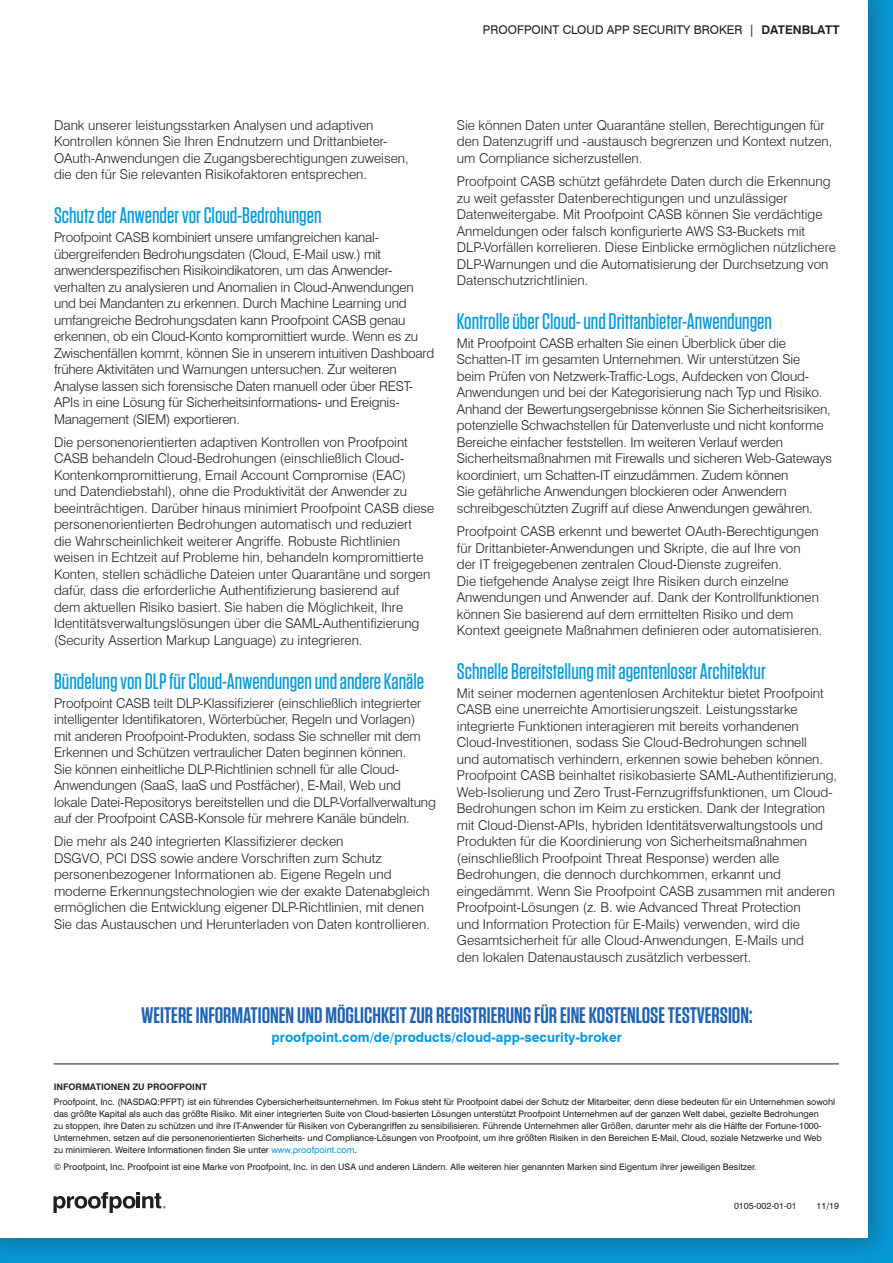
<style>
.page{position:relative;width:893px;height:1263px;background:#fff}
.page>*{position:absolute;margin:0;border:0;box-sizing:border-box;transform-origin:0 0}
.t1{font:500 22.5px "Tungsten";color:#069ad9}
.t2{font:600 22.5px "Tungsten";color:#2163b0}
.t3{font:300 13.5px/16.5px "Swiss 721 BT";color:#231f20}
.t4{font:700 13.5px "Swiss 721 BT";color:#069ad9}
.t5{font:12px "Swiss 721 BT";color:#231f20}
.t6{font:9px/12px "Swiss 721 BT";color:#231f20}
.t7{font:700 9px "Swiss 721 BT";color:#231f20}
.s1{font-weight:700}
.s2{color:#069ad9}
</style>
<div class="page">
<div style="left:0;top:0;width:893px;height:1263px;background:#231f20;opacity:.3"></div>
<div style="left:0;top:0;width:868px;height:1237px;background:#fff"></div>
<svg style="left:53px;top:1192px;width:113px;height:21px"></svg>
<hr style="left:54px;top:1064px;width:785px;height:1px;background:#231f20">
<p class="t5" style="left:483px;top:22px;width:358px">PROOFPOINT CLOUD APP SECURITY BROKER | <span class="s1">DATENBLATT</span></p>
<p class="t3" style="left:54px;top:117px;width:356px">Dank unserer leistungsstarken Analysen und adaptiven Kontrollen können Sie Ihren Endnutzern und Drittanbieter-OAuth-Anwendungen die Zugangsberechtigungen zuweisen, die den für Sie relevanten Risikofaktoren entsprechen.</p>
<h1 class="t1" style="left:54px;top:204px;width:269px">Schutz der Anwender vor Cloud-Bedrohungen</h1>
<p class="t3" style="left:54px;top:229px;width:382px">Proofpoint CASB kombiniert unsere umfangreichen kanal&shy;übergreifenden Bedrohungsdaten (Cloud, E-Mail usw.) mit anwenderspezifischen Risikoindikatoren, um das Anwender&shy;verhalten zu analysieren und Anomalien in Cloud-Anwendungen und bei Mandanten zu erkennen. Durch Machine Learning und umfangreiche Bedrohungsdaten kann Proofpoint CASB genau erkennen, ob ein Cloud-Konto kompromittiert wurde. Wenn es zu Zwischenfällen kommt, können Sie in unserem intuitiven Dashboard frühere Aktivitäten und Warnungen untersuchen. Zur weiteren Analyse lassen sich forensische Daten manuell oder über REST-APIs in eine Lösung für Sicherheitsinformations- und Ereignis-Management (SIEM) exportieren.</p>
<p class="t3" style="left:54px;top:434px;width:382px">Die personenorientierten adaptiven Kontrollen von Proofpoint CASB behandeln Cloud-Bedrohungen (einschließlich Cloud-Kontenkompromittierung, Email Account Compromise (EAC)<br>und Datendiebstahl), ohne die Produktivität der Anwender zu beeinträchtigen. Darüber hinaus minimiert Proofpoint CASB diese personenorientierten Bedrohungen automatisch und reduziert<br>die Wahrscheinlichkeit weiterer Angriffe. Robuste Richtlinien weisen in Echtzeit auf Probleme hin, behandeln kompromittierte Konten, stellen schädliche Dateien unter Quarantäne und sorgen dafür, dass die erforderliche Authentifizierung basierend auf<br>dem aktuellen Risiko basiert. Sie haben die Möglichkeit, Ihre Identitätsverwaltungslösungen über die SAML-Authentifizierung (Security Assertion Markup Language) zu integrieren.</p>
<h1 class="t1" style="left:54px;top:669px;width:371px">Bündelung von DLP für Cloud-Anwendungen und andere Kanäle</h1>
<p class="t3" style="left:54px;top:694px;width:383px">Proofpoint CASB teilt DLP-Klassifizierer (einschließlich integrierter intelligenter Identifikatoren, Wörterbücher, Regeln und Vorlagen) mit anderen Proofpoint-Produkten, sodass Sie schneller mit dem Erkennen und Schützen vertraulicher Daten beginnen können.<br>Sie können einheitliche DLP-Richtlinien schnell für alle Cloud-Anwendungen (SaaS, IaaS und Postfächer), E-Mail, Web und lokale Datei-Repositorys bereitstellen und die DLP-Vorfallverwaltung auf der Proofpoint CASB-Konsole für mehrere Kanäle bündeln.</p>
<p class="t3" style="left:54px;top:833px;width:377px">Die mehr als 240 integrierten Klassifizierer decken<br>DSGVO, PCI DSS sowie andere Vorschriften zum Schutz personenbezogener Informationen ab. Eigene Regeln und moderne Erkennungstechnologien wie der exakte Datenabgleich ermöglichen die Entwicklung eigener DLP-Richtlinien, mit denen Sie das Austauschen und Herunterladen von Daten kontrollieren.</p>
<p class="t3" style="left:457px;top:117px;width:377px">Sie können Daten unter Quarantäne stellen, Berechtigungen für den Datenzugriff und -austausch begrenzen und Kontext nutzen, um Compliance sicherzustellen.</p>
<p class="t3" style="left:457px;top:173px;width:381px">Proofpoint CASB schützt gefährdete Daten durch die Erkennung zu weit gefasster Datenberechtigungen und unzulässiger Datenweitergabe. Mit Proofpoint CASB können Sie verdächtige Anmeldungen oder falsch konfigurierte AWS S3-Buckets mit DLP-Vorfällen korrelieren. Diese Einblicke ermöglichen nützlichere DLP-Warnungen und die Automatisierung der Durchsetzung von Datenschutzrichtlinien.</p>
<h1 class="t1" style="left:457px;top:310px;width:317px">Kontrolle über Cloud- und Drittanbieter-Anwendungen</h1>
<p class="t3" style="left:457px;top:335px;width:377px">Mit Proofpoint CASB erhalten Sie einen Überblick über die Schatten-IT im gesamten Unternehmen. Wir unterstützen Sie beim Prüfen von Netzwerk-Traffic-Logs, Aufdecken von Cloud-Anwendungen und bei der Kategorisierung nach Typ und Risiko.<br>Anhand der Bewertungsergebnisse können Sie Sicherheitsrisiken, potenzielle Schwachstellen für Datenverluste und nicht konforme Bereiche einfacher feststellen. Im weiteren Verlauf werden Sicherheitsmaßnahmen mit Firewalls und sicheren Web-Gateways koordiniert, um Schatten-IT einzudämmen. Zudem können<br>Sie gefährliche Anwendungen blockieren oder Anwendern schreibgeschützten Zugriff auf diese Anwendungen gewähren.</p>
<p class="t3" style="left:457px;top:523px;width:367px">Proofpoint CASB erkennt und bewertet OAuth-Berechtigungen für Drittanbieter-Anwendungen und Skripte, die auf Ihre von der IT freigegebenen zentralen Cloud-Dienste zugreifen.<br>Die tiefgehende Analyse zeigt Ihre Risiken durch einzelne Anwendungen und Anwender auf. Dank der Kontrollfunktionen können Sie basierend auf dem ermittelten Risiko und dem Kontext geeignete Maßnahmen definieren oder automatisieren.</p>
<h1 class="t1" style="left:457px;top:659px;width:310px">Schnelle Bereitstellung mit agentenloser Architektur</h1>
<p class="t3" style="left:457px;top:685px;width:382px">Mit seiner modernen agentenlosen Architektur bietet Proofpoint CASB eine unerreichte Amortisierungszeit. Leistungsstarke integrierte Funktionen interagieren mit bereits vorhandenen Cloud-Investitionen, sodass Sie Cloud-Bedrohungen schnell<br>und automatisch verhindern, erkennen sowie beheben können.<br>Proofpoint CASB beinhaltet risikobasierte SAML-Authentifizierung, Web-Isolierung und Zero Trust-Fernzugriffsfunktionen, um Cloud-Bedrohungen schon im Keim zu ersticken. Dank der Integration mit Cloud-Dienst-APIs, hybriden Identitätsverwaltungstools und Produkten für die Koordinierung von Sicherheitsmaßnahmen (einschließlich Proofpoint Threat Response) werden alle Bedrohungen, die dennoch durchkommen, erkannt und eingedämmt. Wenn Sie Proofpoint CASB zusammen mit anderen Proofpoint-Lösungen (z. B. wie Advanced Threat Protection<br>und Information Protection für E-Mails) verwenden, wird die Gesamtsicherheit für alle Cloud-Anwendungen, E-Mails und<br>den lokalen Datenaustausch zusätzlich verbessert.</p>
<h1 class="t2" style="left:141px;top:1004px;width:613px">WEITERE INFORMATIONEN UND MÖGLICHKEIT ZUR REGISTRIERUNG FÜR EINE KOSTENLOSE TESTVERSION:</h1>
<p class="t4" style="left:272px;top:1029px;width:352px">proofpoint.com/de/products/cloud-app-security-broker</p>
<p class="t7" style="left:54px;top:1081px;width:155px">INFORMATIONEN ZU PROOFPOINT</p>
<p class="t6" style="left:54px;top:1095px;width:783px">Proofpoint, Inc. (NASDAQ:PFPT) ist ein führendes Cybersicherheitsunternehmen. Im Fokus steht für Proofpoint dabei der Schutz der Mitarbeiter, denn diese bedeuten für ein Unternehmen sowohl das größte Kapital als auch das größte Risiko. Mit einer integrierten Suite von Cloud-basierten Lösungen unterstützt Proofpoint Unternehmen auf der ganzen Welt dabei, gezielte Bedrohungen<br>zu stoppen, ihre Daten zu schützen und ihre IT-Anwender für Risiken von Cyberangriffen zu sensibilisieren. Führende Unternehmen aller Größen, darunter mehr als die Hälfte der Fortune-1000- Unternehmen, setzen auf die personenorientierten Sicherheits- und Compliance-Lösungen von Proofpoint, um ihre größten Risiken in den Bereichen E-Mail, Cloud, soziale Netzwerke und Web<br>zu minimieren. Weitere Informationen finden Sie unter <span class="s2">www.proofpoint.com</span>.</p>
<p class="t6" style="left:54px;top:1161px;width:704px">© Proofpoint, Inc. Proofpoint ist eine Marke von Proofpoint, Inc. in den USA und anderen Ländern. Alle weiteren hier genannten Marken sind Eigentum ihrer jeweiligen Besitzer.</p>
<p class="t6" style="left:734px;top:1199px;width:64px">0105-002-01-01</p>
<p class="t6" style="left:816px;top:1199px;width:24px">11/19</p>
</div>
